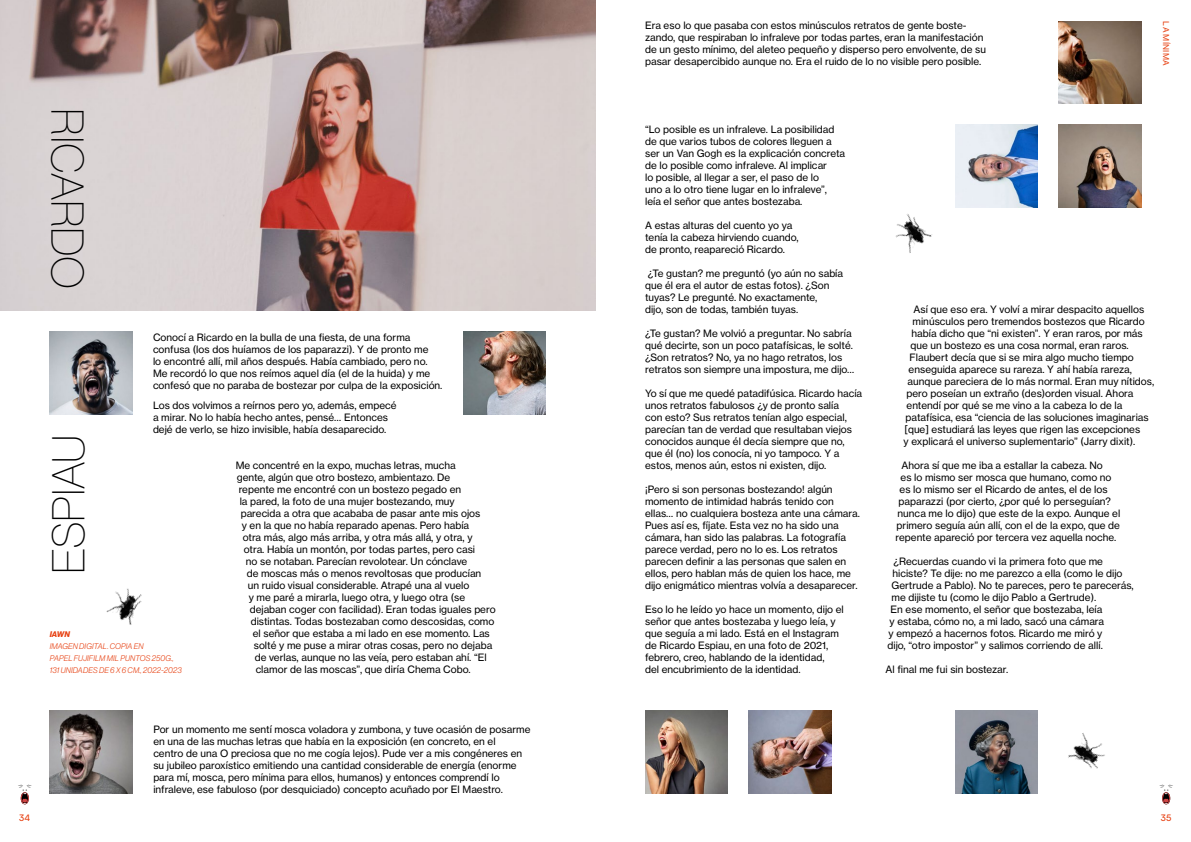
<style>
.page{position:relative;width:1191px;height:842px;background:#fff}
.page>*{position:absolute;margin:0;border:0;box-sizing:border-box;transform-origin:0 0}
.t1{font:45px "N Haas Grotesk DS Pro 25 Th";color:#000}
.Estilo_de_párrafo_1{font:10px/12px "N Haas Grotesk TX Pro 55 Rg";color:#000}
.t2{font:500 9px "Satoshi";color:#e74011}
.t3{font:8px "N Haas Grotesk DS Pro 46 Lt It";letter-spacing:.015em;color:#e74011}
.t4{font:8px "N Haas Grotesk TX Pro 55 Rg";letter-spacing:.035em;color:#e74011}
.t5{font:8px "N Haas Grotesk DS Pro 76 Bd It";color:#e74011}
</style>
<div class="page">
<img style="left:0;top:0;width:595px;height:311px">
<img style="left:1058px;top:21px;width:83px;height:83px">
<img style="left:1058px;top:125px;width:83px;height:82px">
<img style="left:955px;top:125px;width:83px;height:82px">
<img style="left:748px;top:711px;width:83px;height:82px">
<img style="left:645px;top:711px;width:83px;height:82px">
<img style="left:955px;top:711px;width:83px;height:82px">
<img style="left:50px;top:331px;width:82px;height:83px">
<img style="left:50px;top:711px;width:82px;height:82px">
<img style="left:463px;top:331px;width:83px;height:83px">
<svg style="left:18px;top:784px;width:14px;height:20px"></svg>
<svg style="left:1159px;top:784px;width:14px;height:20px"></svg>
<img style="left:106px;top:588px;width:36px;height:37px">
<img style="left:895px;top:214px;width:38px;height:39px">
<img style="left:1068px;top:733px;width:37px;height:36px">
<p class="t1" style="left:92px;top:108px;width:182px;rotate:90deg">RICARDO</p>
<p class="Estilo_de_párrafo_1" style="left:153px;top:332px;width:291px">Conocí a Ricardo en la bulla de una fiesta, de una forma confusa (los dos huíamos de los paparazzi). Y de pronto me<br>lo encontré allí, mil años después. Había cambiado, pero no.<br>Me recordó lo que nos reímos aquel día (el de la huida) y me confesó que no paraba de bostezar por culpa de la exposición.</p>
<p class="Estilo_de_párrafo_1" style="left:153px;top:400px;width:245px">Los dos volvimos a reírnos pero yo, además, empecé a mirar. No lo había hecho antes, pensé… Entonces dejé de verlo, se hizo invisible, había desaparecido.</p>
<p class="Estilo_de_párrafo_1" style="left:236px;top:460px;width:221px">Me concentré en la expo, muchas letras, mucha</p>
<p class="Estilo_de_párrafo_1" style="left:237px;top:472px;width:215px">gente, algún que otro bostezo, ambientazo. De</p>
<p class="Estilo_de_párrafo_1" style="left:239px;top:484px;width:224px">repente me encontré con un bostezo pegado en</p>
<p class="Estilo_de_párrafo_1" style="left:240px;top:496px;width:216px">la pared, la foto de una mujer bostezando, muy</p>
<p class="Estilo_de_párrafo_1" style="left:241px;top:508px;width:241px">parecida a otra que acababa de pasar ante mis ojos</p>
<p class="Estilo_de_párrafo_1" style="left:242px;top:520px;width:229px">y en la que no había reparado apenas. Pero había</p>
<p class="Estilo_de_párrafo_1" style="left:243px;top:532px;width:231px">otra más, algo más arriba, y otra más allá, y otra, y</p>
<p class="Estilo_de_párrafo_1" style="left:244px;top:544px;width:233px">otra. Había un montón, por todas partes, pero casi</p>
<p class="Estilo_de_párrafo_1" style="left:246px;top:556px;width:223px">no se notaban. Parecían revolotear. Un cónclave</p>
<p class="Estilo_de_párrafo_1" style="left:247px;top:568px;width:236px">de moscas más o menos revoltosas que producían</p>
<p class="Estilo_de_párrafo_1" style="left:248px;top:580px;width:223px">un ruido visual considerable. Atrapé una al vuelo</p>
<p class="Estilo_de_párrafo_1" style="left:249px;top:592px;width:218px">y me paré a mirarla, luego otra, y luego otra (se</p>
<p class="Estilo_de_párrafo_1" style="left:250px;top:604px;width:247px">dejaban coger con facilidad). Eran todas iguales pero</p>
<p class="Estilo_de_párrafo_1" style="left:251px;top:616px;width:245px">distintas. Todas bostezaban como descosidas, como</p>
<p class="Estilo_de_párrafo_1" style="left:253px;top:628px;width:239px">el señor que estaba a mi lado en ese momento. Las</p>
<p class="Estilo_de_párrafo_1" style="left:254px;top:640px;width:240px">solté y me puse a mirar otras cosas, pero no dejaba</p>
<p class="Estilo_de_párrafo_1" style="left:255px;top:652px;width:233px">de verlas, aunque no las veía, pero estaban ahí. “El</p>
<p class="Estilo_de_párrafo_1" style="left:256px;top:664px;width:216px">clamor de las moscas”, que diría Chema Cobo.</p>
<p class="t1" style="left:43px;top:574px;width:141px;rotate:-90deg">ESPIAU</p>
<p class="t5" style="left:50px;top:630px;width:22px">IAWN</p>
<p class="t3" style="left:50px;top:642px;width:95px">IMAGEN DIGITAL. COPIA EN</p>
<p class="t3" style="left:50px;top:654px;width:125px">PAPEL FUJIFILM MIL PUNTOS 250G.,</p>
<p class="t3" style="left:50px;top:666px;width:133px">131 UNIDADES DE 6 X 6 CM., 2022-2023</p>
<p class="Estilo_de_párrafo_1" style="left:153px;top:724px;width:379px">Por un momento me sentí mosca voladora y zumbona, y tuve ocasión de posarme en una de las muchas letras que había en la exposición (en concreto, en el<br>centro de una O preciosa que no me cogía lejos). Pude ver a mis congéneres en su jubileo paroxístico emitiendo una cantidad considerable de energía (enorme para mí, mosca, pero mínima para ellos, humanos) y entonces comprendí lo infraleve, ese fabuloso (por desquiciado) concepto acuñado por El Maestro.</p>
<p class="Estilo_de_párrafo_1" style="left:645px;top:20px;width:342px">Era eso lo que pasaba con estos minúsculos retratos de gente boste&shy;zando, que respiraban lo infraleve por todas partes, eran la manifestación de un gesto mínimo, del aleteo pequeño y disperso pero envolvente, de su pasar desapercibido aunque no. Era el ruido de lo no visible pero posible.</p>
<p class="t4" style="left:1170px;top:21px;width:46px;rotate:90deg">LA MÍNIMA</p>
<p class="Estilo_de_párrafo_1" style="left:645px;top:124px;width:202px">“Lo posible es un infraleve. La posibilidad de que varios tubos de colores lleguen a ser un Van Gogh es la explicación concreta de lo posible como infraleve. Al implicar<br>lo posible, al llegar a ser, el paso de lo<br>uno a lo otro tiene lugar en lo infraleve”, leía el señor que antes bostezaba.</p>
<p class="Estilo_de_párrafo_1" style="left:645px;top:220px;width:155px">A estas alturas del cuento yo ya tenía la cabeza hirviendo cuando, de pronto, reapareció Ricardo.</p>
<p class="Estilo_de_párrafo_1" style="left:645px;top:268px;width:199px">¿Te gustan? me preguntó (yo aún no sabía que él era el autor de estas fotos). ¿Son tuyas? Le pregunté. No exactamente,<br>dijo, son de todas, también tuyas.</p>
<p class="Estilo_de_párrafo_1" style="left:645px;top:328px;width:211px">¿Te gustan? Me volvió a preguntar. No sabría qué decirte, son un poco patafísicas, le solté. ¿Son retratos? No, ya no hago retratos, los retratos son siempre una impostura, me dijo…</p>
<p class="Estilo_de_párrafo_1" style="left:645px;top:388px;width:219px">Yo sí que me quedé patadifúsica. Ricardo hacía unos retratos fabulosos ¿y de pronto salía<br>con esto? Sus retratos tenían algo especial, parecían tan de verdad que resultaban viejos conocidos aunque él decía siempre que no, que él (no) los conocía, ni yo tampoco. Y a estos, menos aún, estos ni existen, dijo.</p>
<p class="Estilo_de_párrafo_1" style="left:645px;top:484px;width:216px">¡Pero si son personas bostezando! algún momento de intimidad habrás tenido con ellas… no cualquiera bosteza ante una cámara.<br>Pues así es, fíjate. Esta vez no ha sido una cámara, han sido las palabras. La fotografía parece verdad, pero no lo es. Los retratos parecen definir a las personas que salen en ellos, pero hablan más de quien los hace, me dijo enigmático mientras volvía a desaparecer.</p>
<p class="Estilo_de_párrafo_1" style="left:645px;top:604px;width:200px">Eso lo he leído yo hace un momento, dijo el señor que antes bostezaba y luego leía, y que seguía a mi lado. Está en el Instagram de Ricardo Espiau, en una foto de 2021, febrero, creo, hablando de la identidad,<br>del encubrimiento de la identidad.</p>
<p class="Estilo_de_párrafo_1" style="left:913px;top:304px;width:232px">Así que eso era. Y volví a mirar despacito aquellos</p>
<p class="Estilo_de_párrafo_1" style="left:912px;top:316px;width:234px">minúsculos pero tremendos bostezos que Ricardo</p>
<p class="Estilo_de_párrafo_1" style="left:911px;top:328px;width:233px">había dicho que “ni existen”. Y eran raros, por más</p>
<p class="Estilo_de_párrafo_1" style="left:910px;top:340px;width:220px">que un bostezo es una cosa normal, eran raros.</p>
<p class="Estilo_de_párrafo_1" style="left:909px;top:352px;width:226px">Flaubert decía que si se mira algo mucho tiempo</p>
<p class="Estilo_de_párrafo_1" style="left:908px;top:364px;width:225px">enseguida aparece su rareza. Y ahí había rareza,</p>
<p class="Estilo_de_párrafo_1" style="left:907px;top:376px;width:248px">aunque pareciera de lo más normal. Eran muy nítidos,</p>
<p class="Estilo_de_párrafo_1" style="left:906px;top:388px;width:228px">pero poseían un extraño (des)orden visual. Ahora</p>
<p class="Estilo_de_párrafo_1" style="left:906px;top:400px;width:217px">entendí por qué se me vino a la cabeza lo de la</p>
<p class="Estilo_de_párrafo_1" style="left:905px;top:412px;width:245px">patafísica, esa “ciencia de las soluciones imaginarias</p>
<p class="Estilo_de_párrafo_1" style="left:904px;top:424px;width:237px">[que] estudiará las leyes que rigen las excepciones</p>
<p class="Estilo_de_párrafo_1" style="left:903px;top:436px;width:233px">y explicará el universo suplementario” (Jarry dixit).</p>
<p class="Estilo_de_párrafo_1" style="left:901px;top:460px;width:203px">Ahora sí que me iba a estallar la cabeza. No</p>
<p class="Estilo_de_párrafo_1" style="left:900px;top:472px;width:212px">es lo mismo ser mosca que humano, como no</p>
<p class="Estilo_de_párrafo_1" style="left:899px;top:484px;width:209px">es lo mismo ser el Ricardo de antes, el de los</p>
<p class="Estilo_de_párrafo_1" style="left:898px;top:496px;width:214px">paparazzi (por cierto, ¿por qué lo perseguían?</p>
<p class="Estilo_de_párrafo_1" style="left:897px;top:508px;width:224px">nunca me lo dijo) que este de la expo. Aunque el</p>
<p class="Estilo_de_párrafo_1" style="left:896px;top:520px;width:225px">primero seguía aún allí, con el de la expo, que de</p>
<p class="Estilo_de_párrafo_1" style="left:895px;top:532px;width:222px">repente apareció por tercera vez aquella noche.</p>
<p class="Estilo_de_párrafo_1" style="left:893px;top:556px;width:211px">¿Recuerdas cuando vi la primera foto que me</p>
<p class="Estilo_de_párrafo_1" style="left:892px;top:568px;width:231px">hiciste? Te dije: no me parezco a ella (como le dijo</p>
<p class="Estilo_de_párrafo_1" style="left:891px;top:580px;width:244px">Gertrude a Pablo). No te pareces, pero te parecerás,</p>
<p class="Estilo_de_párrafo_1" style="left:891px;top:592px;width:206px">me dijiste tu (como le dijo Pablo a Gertrude).</p>
<p class="Estilo_de_párrafo_1" style="left:890px;top:604px;width:213px">En ese momento, el señor que bostezaba, leía</p>
<p class="Estilo_de_párrafo_1" style="left:889px;top:616px;width:216px">y estaba, cómo no, a mi lado, sacó una cámara</p>
<p class="Estilo_de_párrafo_1" style="left:888px;top:628px;width:215px">y empezó a hacernos fotos. Ricardo me miró y</p>
<p class="Estilo_de_párrafo_1" style="left:887px;top:640px;width:217px">dijo, “otro impostor” y salimos corriendo de allí.</p>
<p class="Estilo_de_párrafo_1" style="left:885px;top:664px;width:124px">Al final me fui sin bostezar.</p>
<p class="t2" style="left:19px;top:812px;width:12px">34</p>
<p class="t2" style="left:1160px;top:812px;width:12px">35</p>
</div>
